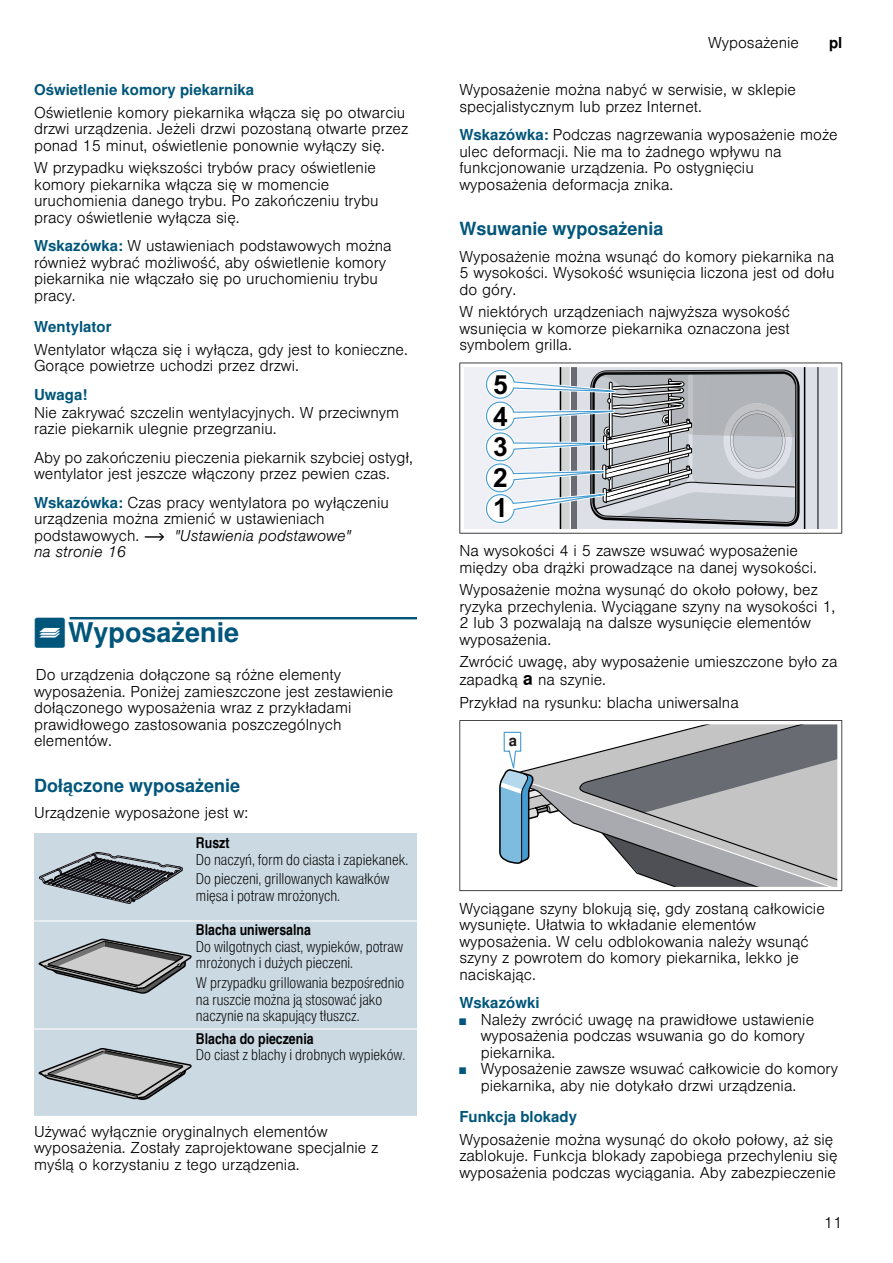
<style>
.page{position:relative;width:893px;height:1263px;background:#fff}
.page>*{position:absolute;margin:0;border:0;box-sizing:border-box;transform-origin:0 0}
.t1{font:700 27px "Nimbus San L";color:#00567a}
.t2{font:700 18px "Nimbus San L";color:#00567a}
.t3{font:300 15px/16.5px "Nimbus San L";color:#000}
.t4{font:15px/16.5px "Nimbus San L Lig Con";color:#000}
.t5{font:700 15px "Nimbus San L";color:#00567a}
.t6{font:15px "Nimbus San L Bol Con";color:#000}
.t7{font:700 15px "Nimbus San L";color:#000}
.s1{font-weight:700;color:#00567a}
.s2{font-family:"BSH Symb PH1";font-weight:400}
.s3{font-style:italic}
.s4{font-family:"BSH Symb PG2";font-weight:400}
.s5{font-family:"BSH Symb PH6";font-weight:400;font-size:16.5px}
.s6{font-size:9px;color:#00567a}
</style>
<div class="page">
<svg style="left:69px;top:618px;width:348px;height:2px"></svg>
<div style="left:70px;top:618px;width:347px;height:1px;border:1px solid #00567a"></div>
<div style="left:34px;top:833px;width:157px;height:88px;background:#cbd9e3"></div>
<div style="left:191px;top:833px;width:226px;height:88px;background:#cbd9e3"></div>
<div style="left:34px;top:921px;width:157px;height:108px;background:#cbd9e3"></div>
<div style="left:191px;top:921px;width:226px;height:108px;background:#cbd9e3"></div>
<div style="left:34px;top:1029px;width:157px;height:87px;background:#cbd9e3"></div>
<div style="left:191px;top:1029px;width:226px;height:87px;background:#cbd9e3"></div>
<hr style="left:34px;top:920px;width:383px;height:1px;background:#fff">
<hr style="left:34px;top:1028px;width:383px;height:1px;background:#fff">
<svg style="left:39px;top:851px;width:144px;height:53px"></svg>
<svg style="left:39px;top:938px;width:152px;height:56px"></svg>
<svg style="left:34px;top:1028px;width:157px;height:73px"></svg>
<svg style="left:459px;top:363px;width:383px;height:171px;fill:#eff0f5"></svg>
<svg style="left:459px;top:720px;width:383px;height:171px"></svg>
<svg style="left:482px;top:364px;width:357px;height:166px"></svg>
<svg style="left:498px;top:721px;width:343px;height:169px"></svg>
<p class="t5" style="left:34px;top:80px;width:222px">Oświetlenie komory piekarnika</p>
<p class="t3" style="left:34px;top:103px;width:375px">Oświetlenie komory piekarnika włącza się po otwarciu drzwi urządzenia. Jeżeli drzwi pozostaną otwarte przez ponad 15 minut, oświetlenie ponownie wyłączy się.</p>
<p class="t3" style="left:34px;top:158px;width:346px">W przypadku większości trybów pracy oświetlenie komory piekarnika włącza się w momencie uruchomienia danego trybu. Po zakończeniu trybu pracy oświetlenie wyłącza się.</p>
<p class="t3" style="left:34px;top:236px;width:359px"><span class="s1">Wskazówka:</span> W ustawieniach podstawowych można również wybrać możliwość, aby oświetlenie komory piekarnika nie włączało się po uruchomieniu trybu pracy.</p>
<p class="t5" style="left:34px;top:317px;width:79px">Wentylator</p>
<p class="t3" style="left:34px;top:340px;width:375px">Wentylator włącza się i wyłącza, gdy jest to konieczne.<br>Gorące powietrze uchodzi przez drzwi.</p>
<p class="t5" style="left:34px;top:385px;width:55px">Uwaga!</p>
<p class="t3" style="left:34px;top:403px;width:366px">Nie zakrywać szczelin wentylacyjnych. W przeciwnym razie piekarnik ulegnie przegrzaniu.</p>
<p class="t3" style="left:34px;top:448px;width:380px">Aby po zakończeniu pieczenia piekarnik szybciej ostygł, wentylator jest jeszcze włączony przez pewien czas.</p>
<p class="t3" style="left:34px;top:493px;width:356px"><span class="s1">Wskazówka:</span> Czas pracy wentylatora po wyłączeniu urządzenia można zmienić w ustawieniach podstawowych. <span class="s2">~</span> <span class="s3">"Ustawienia podstawowe"<br>na stronie 16</span></p>
<h1 class="t1" style="left:34px;top:615px;width:207px"><span class="s4">_</span>Wyposażenie</h1>
<p class="t3" style="left:34px;top:665px;width:361px">Do urządzenia dołączone są różne elementy wyposażenia. Poniżej zamieszczone jest zestawienie dołączonego wyposażenia wraz z przykładami prawidłowego zastosowania poszczególnych elementów.</p>
<p class="t2" style="left:34px;top:774px;width:208px">Dołączone wyposażenie</p>
<p class="t3" style="left:34px;top:803px;width:216px">Urządzenie wyposażone jest w:</p>
<p class="t6" style="left:196px;top:833px;width:35px">Ruszt</p>
<p class="t4" style="left:196px;top:849px;width:214px;line-height:19.5px">Do naczyń, form do ciasta i zapiekanek.<br>Do pieczeni, grillowanych kawałków</p>
<p class="t4" style="left:196px;top:886px;width:146px">mięsa i potraw mrożonych.</p>
<p class="t6" style="left:196px;top:921px;width:116px">Blacha uniwersalna</p>
<p class="t4" style="left:196px;top:938px;width:209px">Do wilgotnych ciast, wypieków, potraw mrożonych i dużych pieczeni.</p>
<p class="t4" style="left:196px;top:974px;width:210px">W przypadku grillowania bezpośrednio na ruszcie można ją stosować jako naczynie na skapujący tłuszcz.</p>
<p class="t6" style="left:196px;top:1029px;width:119px">Blacha do pieczenia</p>
<p class="t4" style="left:196px;top:1046px;width:211px">Do ciast z blachy i drobnych wypieków.</p>
<p class="t3" style="left:34px;top:1122px;width:346px">Używać wyłącznie oryginalnych elementów wyposażenia. Zostały zaprojektowane specjalnie z myślą o korzystaniu z tego urządzenia.</p>
<p class="t3" style="left:708px;top:33px;width:92px">Wyposażenie</p>
<p class="t7" style="left:829px;top:34px;width:15px">pl</p>
<p class="t3" style="left:459px;top:80px;width:338px">Wyposażenie można nabyć w serwisie, w sklepie specjalistycznym lub przez Internet.</p>
<p class="t3" style="left:459px;top:125px;width:379px"><span class="s1">Wskazówka:</span> Podczas nagrzewania wyposażenie może ulec deformacji. Nie ma to żadnego wpływu na funkcjonowanie urządzenia. Po ostygnięciu wyposażenia deformacja znika.</p>
<p class="t2" style="left:459px;top:217px;width:206px">Wsuwanie wyposażenia</p>
<p class="t3" style="left:459px;top:247px;width:376px;text-align:justify">Wyposażenie można wsunąć do komory piekarnika na 5 wysokości. Wysokość wsunięcia liczona jest od dołu do góry.</p>
<p class="t3" style="left:459px;top:302px;width:332px;text-align:justify">W niektórych urządzeniach najwyższa wysokość wsunięcia w komorze piekarnika oznaczona jest symbolem grilla.</p>
<p class="t3" style="left:459px;top:541px;width:359px">Na wysokości 4 i 5 zawsze wsuwać wyposażenie między oba drążki prowadzące na danej wysokości.</p>
<p class="t3" style="left:459px;top:580px;width:377px">Wyposażenie można wysunąć do około połowy, bez ryzyka przechylenia. Wyciągane szyny na wysokości 1, 2 lub 3 pozwalają na dalsze wysunięcie elementów wyposażenia.</p>
<p class="t3" style="left:459px;top:652px;width:379px;line-height:17.5px">Zwrócić uwagę, aby wyposażenie umieszczone było za zapadką <span class="s5">‚</span> na szynie.</p>
<p class="t3" style="left:459px;top:693px;width:281px">Przykład na rysunku: blacha uniwersalna</p>
<p class="t3" style="left:459px;top:899px;width:367px">Wyciągane szyny blokują się, gdy zostaną całkowicie wysunięte. Ułatwia to wkładanie elementów wyposażenia. W celu odblokowania należy wsunąć szyny z powrotem do komory piekarnika, lekko je naciskając.</p>
<p class="t5" style="left:459px;top:993px;width:82px">Wskazówki</p>
<p class="t3" style="left:480px;top:1010px;width:335px;text-indent:-21px"><span class="s6">■</span> Należy zwrócić uwagę na prawidłowe ustawienie wyposażenia podczas wsuwania go do komory piekarnika.</p>
<p class="t3" style="left:480px;top:1059px;width:358px;text-indent:-21px"><span class="s6">■</span> Wyposażenie zawsze wsuwać całkowicie do komory piekarnika, aby nie dotykało drzwi urządzenia.</p>
<p class="t5" style="left:459px;top:1107px;width:119px">Funkcja blokady</p>
<p class="t3" style="left:459px;top:1130px;width:379px">Wyposażenie można wysunąć do około połowy, aż się zablokuje. Funkcja blokady zapobiega przechyleniu się wyposażenia podczas wyciągania. Aby zabezpieczenie</p>
<p class="t3" style="left:824px;top:1213px;width:20px">11</p>
</div>
